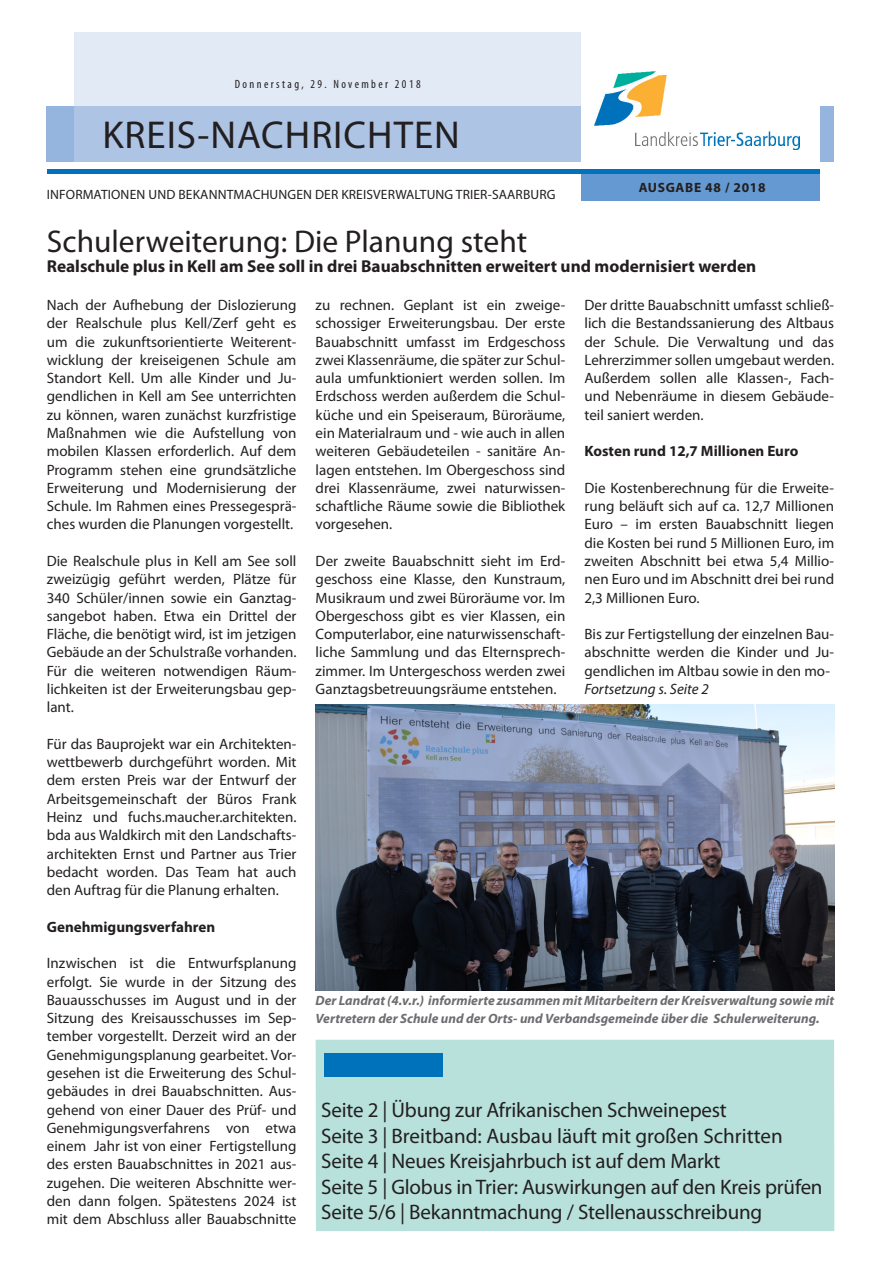
<style>
.page{position:relative;width:881px;height:1263px;background:#fff}
.page>*{position:absolute;margin:0;border:0;box-sizing:border-box;transform-origin:0 0}
.t1{font:39px "Myriad Pro";letter-spacing:.025em;color:#231f20}
.Headline{font:31.5px "Myriad Pro";color:#231f20}
.Inhaltsverzeichnis{font:21px "Myriad Pro";letter-spacing:-.01em;color:#231f20}
.Subline{font:700 17.25px "Myriad Pro";color:#231f20}
.Fließtext{font:15px/18.3px "Myriad Pro";color:#231f20;text-align:justify}
.Fließtext-2{font:700 15px "Myriad Pro";color:#231f20}
.Fließtext-3{font:italic 15px "Myriad Pro";color:#231f20}
.Bilduntertitel{font:italic 700 13.5px/18.3px "Myriad Pro";color:#6c6d70}
.t2{font:13.5px "Myriad Pro";letter-spacing:.01em;color:#231f20}
.t3{font:700 13.5px "Myriad Pro";letter-spacing:.05em;color:#231f20}
.t4{font:condensed 12px "Myriad Pro";letter-spacing:.2em;color:#231f20}
</style>
<div class="page">
<div style="left:47px;top:106px;width:786px;height:56px;background:#95b5de"></div>
<svg style="left:74px;top:32px;width:506px;height:130px;background:#cbd9ee"></svg>
<div style="left:580px;top:0;width:239px;height:193px;background:#fff"></div>
<div style="left:580px;top:172px;width:239px;height:28px;background:#6599d1"></div>
<hr style="left:47px;top:169px;width:772px;height:4px;background:#0072bc">
<img style="left:594px;top:71px;width:205px;height:79px">
<div style="left:315px;top:1040px;width:519px;height:191px;background:#b8e1dc"></div>
<div style="left:324px;top:1053px;width:119px;height:24px;background:#0072bc"></div>
<img style="left:315px;top:704px;width:519px;height:286px">
<p class="t4" style="left:235px;top:77px;width:187px">Donnerstag, 29. November 2018</p>
<h1 class="t1" style="left:102px;top:111px;width:359px">KREIS-NACHRICHTEN</h1>
<p class="t2" style="left:47px;top:186px;width:510px">INFORMATIONEN UND BEKANNTMACHUNGEN DER KREISVERWALTUNG TRIER-SAARBURG</p>
<p class="t3" style="left:638px;top:179px;width:128px">AUSGABE 48 / 2018</p>
<p class="Headline" style="left:47px;top:222px;width:481px">Schulerweiterung: Die Planung steht</p>
<p class="Subline" style="left:47px;top:255px;width:710px">Realschule plus in Kell am See soll in drei Bauabschnitten erweitert und modernisiert werden</p>
<p class="Fließtext" style="left:47px;top:296px;width:251px">Nach der Aufhebung der Dislozierung der Realschule plus Kell/Zerf geht es um die zukunftsorientierte Weiterent&shy;wicklung der kreiseigenen Schule am Standort Kell. Um alle Kinder und Ju&shy;gendlichen in Kell am See unterrichten zu können, waren zunächst kurzfristige Maßnahmen wie die Aufstellung von mobilen Klassen erforderlich. Auf dem Programm stehen eine grundsätzliche Erweiterung und Modernisierung der Schule. Im Rahmen eines Pressegesprä&shy;ches wurden die Planungen vorgestellt.</p>
<p class="Fließtext" style="left:47px;top:552px;width:251px">Die Realschule plus in Kell am See soll zweizügig geführt werden, Plätze für 340 Schüler/innen sowie ein Ganztag&shy;sangebot haben. Etwa ein Drittel der Fläche, die benötigt wird, ist im jetzigen Gebäude an der Schulstraße vorhanden.<br>Für die weiteren notwendigen Räum&shy;lichkeiten ist der Erweiterungsbau gep&shy;lant.</p>
<p class="Fließtext" style="left:47px;top:734px;width:251px">Für das Bauprojekt war ein Architekten&shy;wettbewerb durchgeführt worden. Mit dem ersten Preis war der Entwurf der Arbeitsgemeinschaft der Büros Frank Heinz und fuchs.maucher.architekten. bda aus Waldkirch mit den Landschafts&shy;architekten Ernst und Partner aus Trier bedacht worden. Das Team hat auch den Auftrag für die Planung erhalten.</p>
<p class="Fließtext-2" style="left:47px;top:917px;width:170px">Genehmigungsverfahren</p>
<p class="Fließtext" style="left:47px;top:954px;width:251px">Inzwischen ist die Entwurfsplanung erfolgt. Sie wurde in der Sitzung des Bauausschusses im August und in der Sitzung des Kreisausschusses im Sep&shy;tember vorgestellt. Derzeit wird an der Genehmigungsplanung gearbeitet. Vor&shy;gesehen ist die Erweiterung des Schul&shy;gebäudes in drei Bauabschnitten. Aus&shy;gehend von einer Dauer des Prüf- und Genehmigungsverfahrens von etwa einem Jahr ist von einer Fertigstellung des ersten Bauabschnittes in 2021 aus&shy;zugehen. Die weiteren Abschnitte wer&shy;den dann folgen. Spätestens 2024 ist mit dem Abschluss aller Bauabschnitte</p>
<p class="Fließtext" style="left:584px;top:296px;width:251px">Der dritte Bauabschnitt umfasst schließ&shy;lich die Bestandssanierung des Altbaus der Schule. Die Verwaltung und das Lehrerzimmer sollen umgebaut werden.<br>Außerdem sollen alle Klassen-, Fach&shy;und Nebenräume in diesem Gebäude&shy;teil saniert werden.</p>
<p class="Fließtext-2" style="left:584px;top:441px;width:215px">Kosten rund 12,7 Millionen Euro</p>
<p class="Fließtext" style="left:584px;top:478px;width:251px">Die Kostenberechnung für die Erweite&shy;rung beläuft sich auf ca. 12,7 Millionen Euro – im ersten Bauabschnitt liegen die Kosten bei rund 5 Millionen Euro, im zweiten Abschnitt bei etwa 5,4 Millio&shy;nen Euro und im Abschnitt drei bei rund 2,3 Millionen Euro.</p>
<p class="Fließtext" style="left:584px;top:625px;width:251px">Bis zur Fertigstellung der einzelnen Bau&shy;abschnitte werden die Kinder und Ju&shy;gendlichen im Altbau sowie in den mo-</p>
<p class="Fließtext-3" style="left:584px;top:680px;width:126px">Fortsetzung s. Seite 2</p>
<p class="Fließtext" style="left:315px;top:296px;width:251px">zu rechnen. Geplant ist ein zweige&shy;schossiger Erweiterungsbau. Der erste Bauabschnitt umfasst im Erdgeschoss zwei Klassenräume, die später zur Schul&shy;aula umfunktioniert werden sollen. Im Erdschoss werden außerdem die Schul&shy;küche und ein Speiseraum, Büroräume, ein Materialraum und - wie auch in allen weiteren Gebäudeteilen - sanitäre An&shy;lagen entstehen. Im Obergeschoss sind drei Klassenräume, zwei naturwissen&shy;schaftliche Räume sowie die Bibliothek vorgesehen.</p>
<p class="Fließtext" style="left:315px;top:552px;width:251px">Der zweite Bauabschnitt sieht im Erd&shy;geschoss eine Klasse, den Kunstraum, Musikraum und zwei Büroräume vor. Im Obergeschoss gibt es vier Klassen, ein Computerlabor, eine naturwissenschaft&shy;liche Sammlung und das Elternsprech&shy;zimmer. Im Untergeschoss werden zwei Ganztagsbetreuungsräume entstehen.</p>
<p class="Bilduntertitel" style="left:315px;top:991px;width:520px">Der Landrat (4.v.r.) informierte zusammen mit Mitarbeitern der Kreisverwaltung sowie mit<br>Vertretern der Schule und der Orts- und Verbandsgemeinde über die Schulerweiterung.</p>
<p class="Inhaltsverzeichnis" style="left:321px;top:1097px;width:407px">Seite 2 | Übung zur Afrikanischen Schweinepest</p>
<p class="Inhaltsverzeichnis" style="left:321px;top:1122px;width:463px">Seite 3 | Breitband: Ausbau läuft mit großen Schritten</p>
<p class="Inhaltsverzeichnis" style="left:321px;top:1148px;width:400px">Seite 4 | Neues Kreisjahrbuch ist auf dem Markt</p>
<p class="Inhaltsverzeichnis" style="left:321px;top:1173px;width:502px">Seite 5 | Globus in Trier: Auswirkungen auf den Kreis prüfen</p>
<p class="Inhaltsverzeichnis" style="left:321px;top:1199px;width:442px">Seite 5/6 | Bekanntmachung / Stellenausschreibung</p>
</div>
